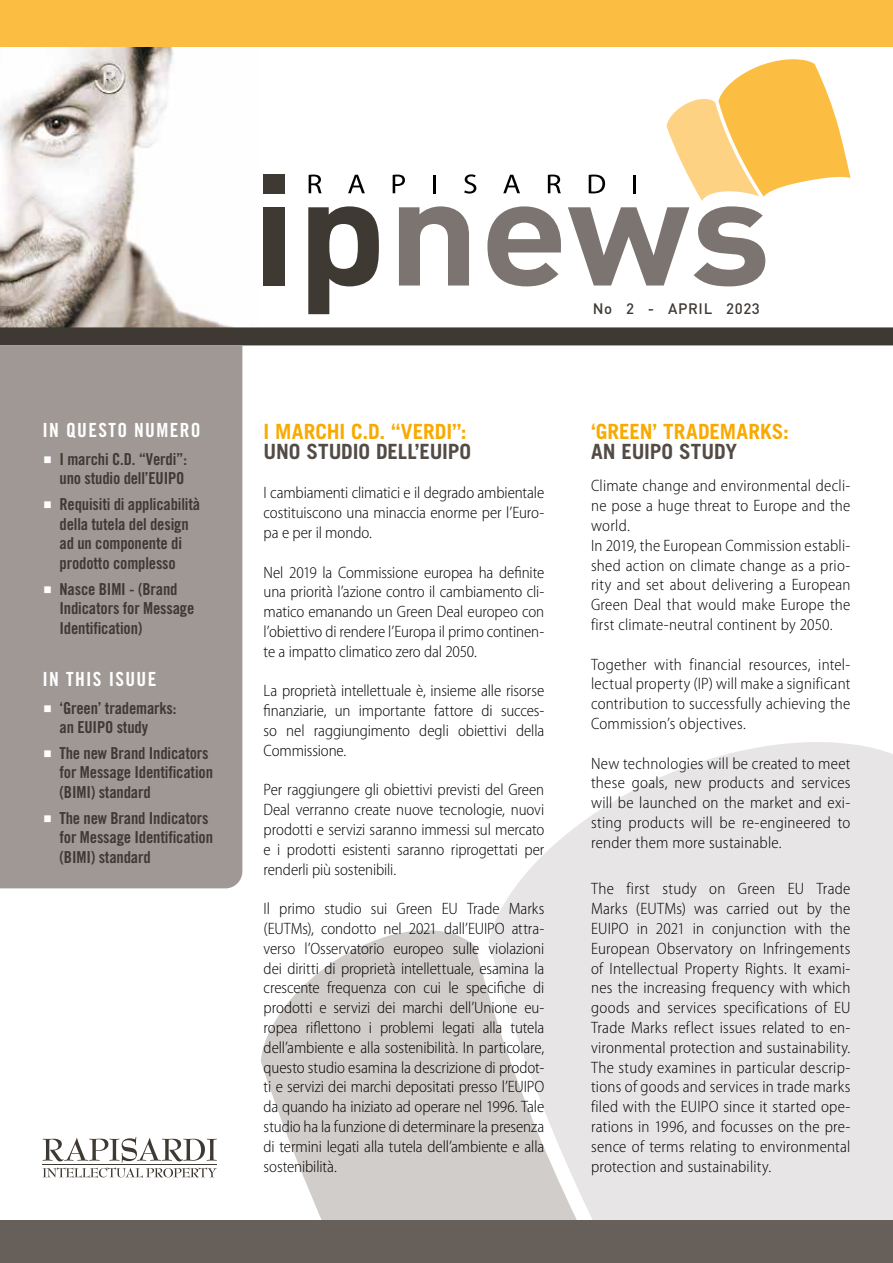
<style>
.page{position:relative;width:893px;height:1263px;background:#fff}
.page>*{position:absolute;margin:0;border:0;box-sizing:border-box;transform-origin:0 0}
.t1{font:700 21px "Trade Gothic";letter-spacing:.005em;color:#f8aa00}
.t2{font:700 21px "Trade Gothic";letter-spacing:-.005em;color:#524b46}
.t3{font:19.5px "Trade Gothic Bold Cond Twenty";letter-spacing:.07em;color:#fff}
.t4{font:300 semi-condensed 16.5px/19.8px "Myriad Pro";letter-spacing:.005em;color:#000;text-align:justify}
.t5{font:16.5px/19.5px "Trade Gothic Bold Cond Twenty";letter-spacing:-.01em;color:#3f3934}
.t6{font:500 15px "FFDIN Pro";letter-spacing:.04em;color:#3f3934}
.s1{color:#fff}
</style>
<div class="page">
<svg style="left:261px;top:930px;width:228px;height:290px;fill:#d0cdcb"></svg>
<svg style="left:489px;top:742px;width:404px;height:478px;background:#e8e6e6"></svg>
<svg style="left:43px;top:1137px;width:174px;height:41px"></svg>
<hr style="left:43px;top:1164px;width:174px;height:1px;background:#3f3934">
<div style="left:0;top:1220px;width:893px;height:43px;background:#665f5a"></div>
<img style="left:0;top:47px;width:233px;height:280px">
<div style="left:0;top:327px;width:893px;height:18px;background:#3f3934"></div>
<div style="left:0;top:0;width:893px;height:47px;background:#fbbe43"></div>
<div style="left:264px;top:174px;width:21px;height:20px;background:#3f3934"></div>
<div style="left:264px;top:207px;width:21px;height:78px;background:#3f3934"></div>
<svg style="left:308px;top:206px;width:71px;height:108px"></svg>
<svg style="left:399px;top:206px;width:70px;height:79px"></svg>
<svg style="left:487px;top:206px;width:74px;height:80px"></svg>
<svg style="left:309px;top:175px;width:13px;height:18px"></svg>
<svg style="left:348px;top:175px;width:17px;height:18px"></svg>
<svg style="left:393px;top:175px;width:12px;height:18px"></svg>
<hr style="left:433px;top:175px;width:3px;height:18px;background:#000">
<svg style="left:464px;top:174px;width:12px;height:20px"></svg>
<svg style="left:503px;top:175px;width:17px;height:18px"></svg>
<svg style="left:548px;top:175px;width:13px;height:18px"></svg>
<svg style="left:568px;top:59px;width:282px;height:227px"></svg>
<hr style="left:633px;top:175px;width:3px;height:18px;background:#000">
<div style="left:0;top:345px;width:242px;height:543px;background:#9f9895"></div>
<p class="t3" style="left:43px;top:418px;width:160px">IN QUESTO NUMERO</p>
<p class="t5" style="left:43px;top:449px;width:146px;text-align:right"><span class="s1">▪</span> I marchi C.D. “Verdi”: uno studio dell’EUIPO</p>
<p class="t5" style="left:43px;top:494px;width:159px;text-align:center"><span class="s1">▪</span> Requisiti di applicabilità della tutela del design<br>ad un componente di prodotto complesso</p>
<p class="t5" style="left:60px;top:579px;width:136px;text-indent:-17px"><span class="s1">▪</span> Nasce BIMI - (Brand<br>Indicators for Message<br>Identification)</p>
<p class="t3" style="left:43px;top:667px;width:115px">IN THIS ISUUE</p>
<p class="t5" style="left:60px;top:698px;width:119px;text-indent:-17px"><span class="s1">▪</span> ‘Green’ trademarks: an EUIPO study</p>
<p class="t5" style="left:60px;top:743px;width:155px;text-indent:-17px"><span class="s1">▪</span> The new Brand Indicators for Message Identification (BIMI) standard</p>
<p class="t5" style="left:60px;top:808px;width:155px;text-indent:-17px"><span class="s1">▪</span> The new Brand Indicators for Message Identification (BIMI) standard</p>
<p class="t1" style="left:264px;top:419px;width:205px">I MARCHI C.D. “VERDI”:</p>
<p class="t2" style="left:264px;top:438px;width:209px">UNO STUDIO DELL’EUIPO</p>
<p class="t4" style="left:264px;top:483px;width:282px">I cambiamenti climatici e il degrado ambientale costituiscono una minaccia enorme per l’Euro&shy;pa e per il mondo.</p>
<p class="t4" style="left:264px;top:562px;width:282px">Nel 2019 la Commissione europea ha definite una priorità l’azione contro il cambiamento cli&shy;matico emanando un Green Deal europeo con l’obiettivo di rendere l’Europa il primo continen&shy;te a impatto climatico zero dal 2050.</p>
<p class="t4" style="left:264px;top:681px;width:282px">La proprietà intellettuale è, insieme alle risorse finanziarie, un importante fattore di succes&shy;so nel raggiungimento degli obiettivi della Commissione.</p>
<p class="t4" style="left:264px;top:780px;width:282px">Per raggiungere gli obiettivi previsti del Green Deal verranno create nuove tecnologie, nuovi prodotti e servizi saranno immessi sul mercato e i prodotti esistenti saranno riprogettati per renderli più sostenibili.</p>
<p class="t4" style="left:264px;top:899px;width:282px">Il primo studio sui Green EU Trade Marks (EUTMs), condotto nel 2021 dall’EUIPO attra&shy;verso l’Osservatorio europeo sulle violazioni dei diritti di proprietà intellettuale, esamina la crescente frequenza con cui le specifiche di prodotti e servizi dei marchi dell’Unione eu&shy;ropea riflettono i problemi legati alla tutela dell’ambiente e alla sostenibilità. In particolare, questo studio esamina la descrizione di prodot&shy;ti e servizi dei marchi depositati presso l’EUIPO da quando ha iniziato ad operare nel 1996. Tale studio ha la funzione di determinare la presenza di termini legati alla tutela dell’ambiente e alla sostenibilità.</p>
<p class="t6" style="left:593px;top:297px;width:169px">No 2 - APRIL 2023</p>
<p class="t1" style="left:591px;top:419px;width:199px">‘GREEN’ TRADEMARKS:</p>
<p class="t2" style="left:591px;top:438px;width:147px">AN EUIPO STUDY</p>
<p class="t4" style="left:591px;top:476px;width:261px;text-align:left">Climate change and environmental decli&shy;ne pose a huge threat to Europe and the world.<br>In 2019, the European Commission establi&shy;shed action on climate change as a prio&shy;rity and set about delivering a European Green Deal that would make Europe the first climate-neutral continent by 2050.</p>
<p class="t4" style="left:591px;top:654px;width:261px">Together with financial resources, intel&shy;lectual property (IP) will make a significant contribution to successfully achieving the Commission’s objectives.</p>
<p class="t4" style="left:591px;top:753px;width:261px">New technologies will be created to meet these goals, new products and services will be launched on the market and exi&shy;sting products will be re-engineered to render them more sustainable.</p>
<p class="t4" style="left:591px;top:879px;width:261px">The first study on Green EU Trade Marks (EUTMs) was carried out by the EUIPO in 2021 in conjunction with the European Observatory on Infringements of Intellectual Property Rights. It exami&shy;nes the increasing frequency with which goods and services specifications of EU Trade Marks reflect issues related to en&shy;vironmental protection and sustainability.<br>The study examines in particular descrip&shy;tions of goods and services in trade marks filed with the EUIPO since it started ope&shy;rations in 1996, and focusses on the pre&shy;sence of terms relating to environmental protection and sustainability.</p>
</div>
